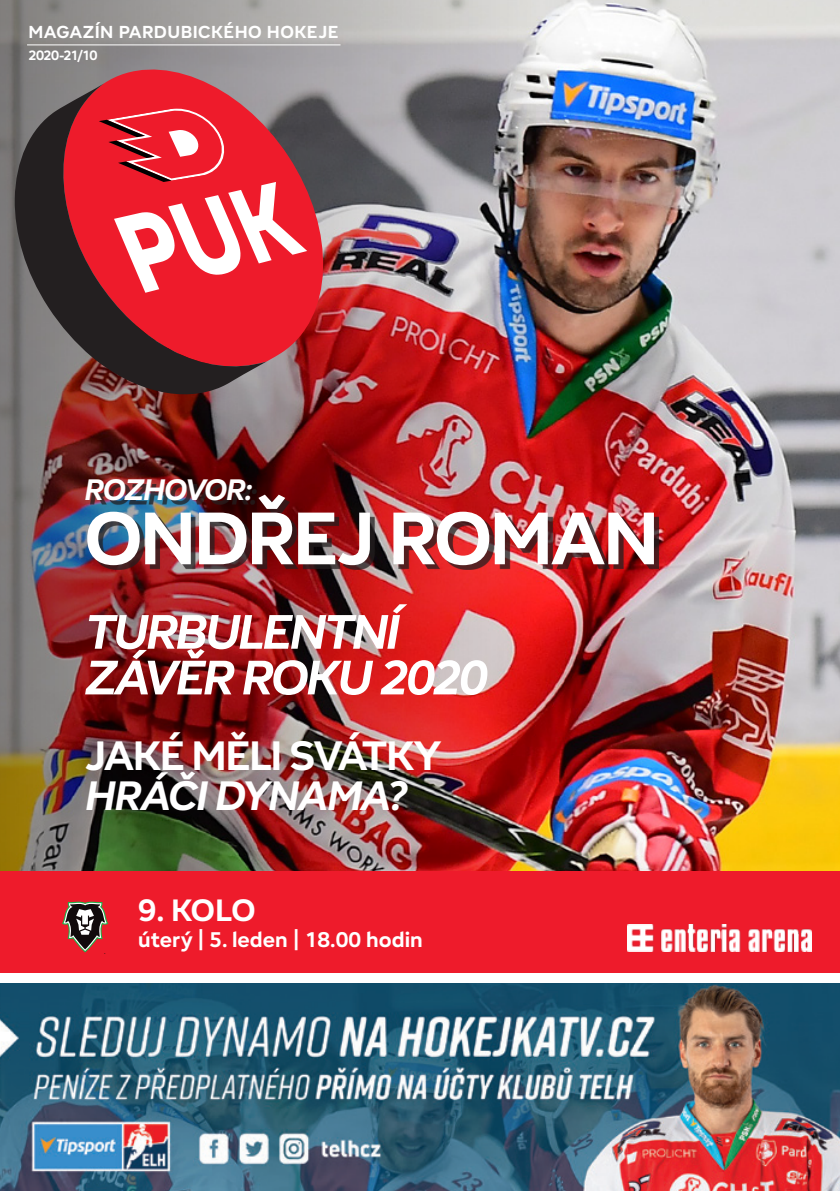
<style>
.page{position:relative;width:840px;height:1191px;background:#fff}
.page>*{position:absolute;margin:0;border:0;box-sizing:border-box;transform-origin:0 0}
.t1{font:700 76.8px "Adelphi PE";letter-spacing:-.035em;color:#fff}
.t2{font:italic 700 50px "Adelphi PE";letter-spacing:-.05em;color:#fff}
.t3{font:700 42.6px "Adelphi PE";letter-spacing:-.035em;color:#fff}
.t4{font:italic 700 42.6px "Adelphi PE";letter-spacing:-.035em;color:#fff}
.t5{font:700 32px "Adelphi PE";color:#fff}
.t6{font:italic 700 30.6px "Adelphi PE";letter-spacing:-.035em;color:#fff}
.t7{font:700 22px "Adelphi PE";color:#fff}
.t8{font:700 18px "Adelphi PE";letter-spacing:.025em;color:#fff}
.t9{font:700 14px "Adelphi PE";letter-spacing:-.04em;color:#fff}
</style>
<div class="page">
<img style="left:541px;top:0;width:298px;height:871px">
<img style="left:0;top:0;width:541px;height:871px">
<div style="left:0;top:871px;width:839px;height:102px;background:#ee1b2b"></div>
<img style="left:0;top:983px;width:839px;height:208px">
<svg style="left:49px;top:48px;width:288px;height:332px"></svg>
<svg style="left:14px;top:83px;width:252px;height:321px"></svg>
<svg style="left:99px;top:108px;width:208px;height:185px"></svg>
<img style="left:627px;top:924px;width:184px;height:27px">
<div style="left:90px;top:484px;width:568px;height:86px;background:#231f20;opacity:.75"></div>
<hr style="left:27px;top:44px;width:313px;height:1px;background:#fff">
<svg style="left:62px;top:901px;width:46px;height:51px"></svg>
<p class="t8" style="left:28px;top:20px;width:311px">MAGAZÍN PARDUBICKÉHO HOKEJE</p>
<p class="t9" style="left:28px;top:46px;width:71px">2020-21/10</p>
<p class="t6" style="left:84px;top:469px;width:170px">ROZHOVOR:</p>
<p class="t1" style="left:84px;top:487px;width:576px">ONDŘEJ ROMAN</p>
<p class="t2" style="left:85px;top:598px;width:316px">TURBULENTNÍ</p>
<p class="t2" style="left:85px;top:644px;width:404px">ZÁVĚR ROKU 2020</p>
<p class="t3" style="left:85px;top:727px;width:357px">JAKÉ MĚLI SVÁTKY</p>
<p class="t4" style="left:85px;top:767px;width:324px">HRÁČI DYNAMA?</p>
<p class="t5" style="left:138px;top:888px;width:119px">9. KOLO</p>
<p class="t7" style="left:138px;top:924px;width:286px">úterý | 5. leden | 18.00 hodin</p>
</div>
